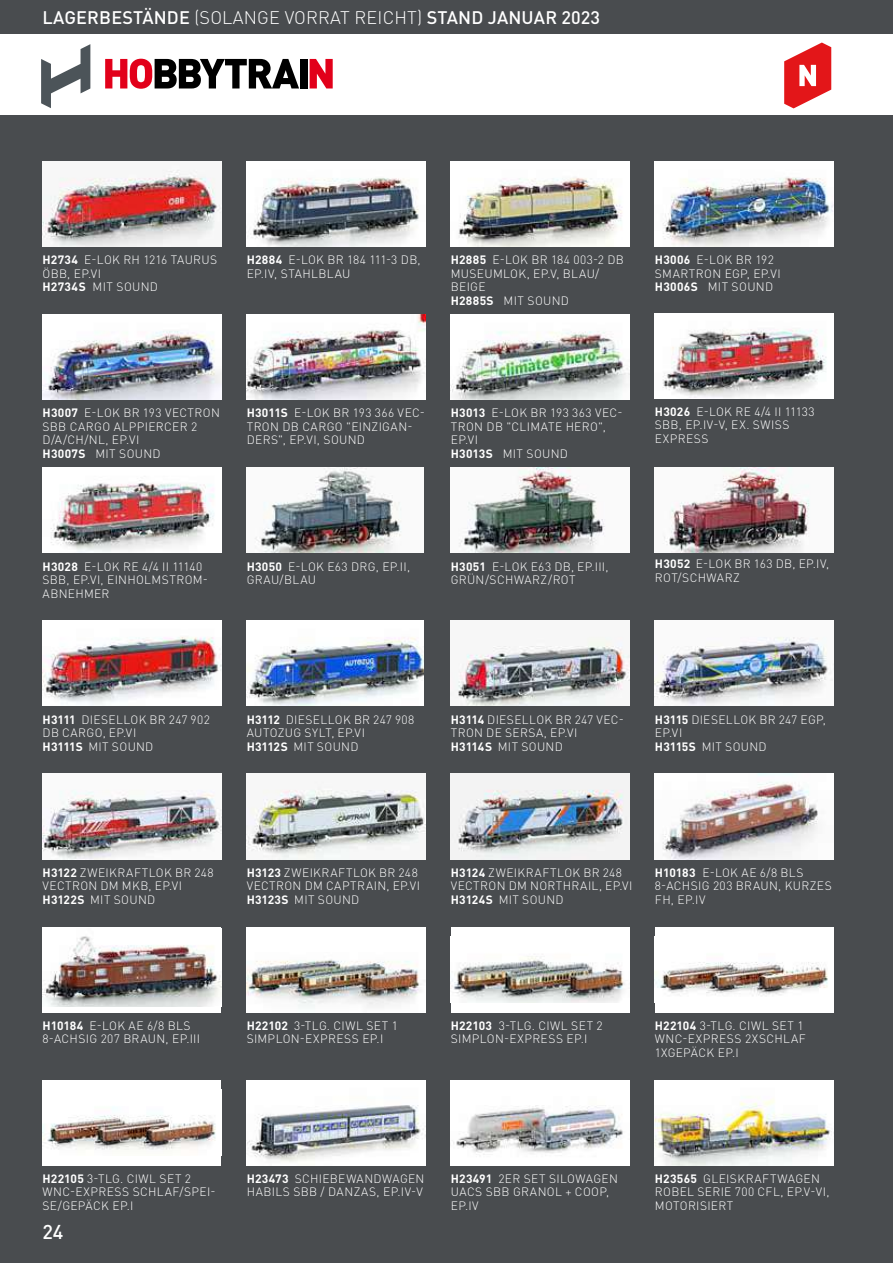
<style>
.page{position:relative;width:893px;height:1263px;background:#fff}
.page>*{position:absolute;margin:0;border:0;box-sizing:border-box;transform-origin:0 0}
.t1{font:500 19.8px "DIN Pro";color:#fff}
.t2{font:500 18px "DIN Pro";letter-spacing:.01em;color:#fff}
.t3{font:300 12px/13.5px "DIN Pro";letter-spacing:.03em;color:#fff}
.s1{font-weight:300}
.s2{font-weight:700}
</style>
<div class="page">
<div style="left:0;top:115px;width:893px;height:1148px;background:#494c4f"></div>
<svg style="left:784px;top:43px;width:47px;height:65px"></svg>
<div style="left:0;top:0;width:893px;height:34px;background:#494c4f"></div>
<img style="left:655px;top:1080px;width:178px;height:85px">
<img style="left:451px;top:1080px;width:178px;height:85px">
<img style="left:247px;top:1080px;width:178px;height:85px">
<img style="left:655px;top:774px;width:178px;height:85px">
<div style="left:43px;top:927px;width:178px;height:85px;background:linear-gradient(to right,#fff,#fff)"></div>
<img style="left:43px;top:928px;width:178px;height:78px">
<img style="left:247px;top:927px;width:178px;height:85px">
<div style="left:451px;top:927px;width:178px;height:85px;background:#fff"></div>
<img style="left:452px;top:954px;width:173px;height:48px">
<img style="left:247px;top:162px;width:178px;height:85px">
<img style="left:43px;top:315px;width:178px;height:85px">
<img style="left:43px;top:468px;width:178px;height:85px">
<img style="left:451px;top:162px;width:178px;height:85px">
<img style="left:655px;top:162px;width:178px;height:85px">
<img style="left:655px;top:313px;width:178px;height:85px">
<svg style="left:310px;top:59px;width:23px;height:29px"></svg>
<div style="left:300px;top:59px;width:7px;height:29px;background:#000"></div>
<svg style="left:41px;top:44px;width:49px;height:64px"></svg>
<svg style="left:105px;top:59px;width:194px;height:30px"></svg>
<img style="left:247px;top:315px;width:178px;height:85px">
<img style="left:43px;top:162px;width:178px;height:85px">
<img style="left:247px;top:468px;width:176px;height:85px">
<img style="left:451px;top:468px;width:178px;height:85px">
<img style="left:655px;top:468px;width:178px;height:85px">
<img style="left:43px;top:621px;width:178px;height:85px">
<img style="left:247px;top:621px;width:176px;height:85px">
<img style="left:655px;top:621px;width:178px;height:85px">
<img style="left:43px;top:774px;width:178px;height:85px">
<img style="left:247px;top:774px;width:178px;height:85px">
<img style="left:451px;top:774px;width:178px;height:85px">
<img style="left:451px;top:621px;width:178px;height:85px">
<img style="left:451px;top:315px;width:178px;height:85px">
<div style="left:655px;top:927px;width:178px;height:85px;background:#fff"></div>
<img style="left:655px;top:962px;width:173px;height:34px">
<div style="left:43px;top:1080px;width:178px;height:85px;background:#fff"></div>
<img style="left:43px;top:1107px;width:173px;height:43px">
<h2 class="t2" style="left:43px;top:6px;width:559px">LAGERBESTÄNDE <span class="s1">(SOLANGE VORRAT REICHT)</span> STAND JANUAR 2023</h2>
<p class="t3" style="left:43px;top:253px;width:176px"><span class="s2">H2734</span> E-LOK RH 1216 TAURUS<br>ÖBB, EP.VI<br><span class="s2">H2734S</span> MIT SOUND</p>
<p class="t3" style="left:247px;top:253px;width:175px"><span class="s2">H2884</span> E-LOK BR 184 111-3 DB,<br>EP.IV, STAHLBLAU</p>
<p class="t3" style="left:451px;top:253px;width:175px"><span class="s2">H2885</span> E-LOK BR 184 003-2 DB<br>MUSEUMLOK, EP.V, BLAU/<br>BEIGE<br><span class="s2">H2885S</span> MIT SOUND</p>
<p class="t3" style="left:655px;top:253px;width:127px"><span class="s2">H3006</span> E-LOK BR 192<br>SMARTRON EGP, EP.VI<br><span class="s2">H3006S</span> MIT SOUND</p>
<p class="t3" style="left:43px;top:406px;width:179px"><span class="s2">H3007</span> E-LOK BR 193 VECTRON<br>SBB CARGO ALPPIERCER 2<br>D/A/CH/NL, EP.VI<br><span class="s2">H3007S</span> MIT SOUND</p>
<p class="t3" style="left:247px;top:406px;width:180px"><span class="s2">H3011S</span> E-LOK BR 193 366 VEC-<br>TRON DB CARGO "EINZIGAN-<br>DERS", EP.VI, SOUND</p>
<p class="t3" style="left:451px;top:406px;width:173px"><span class="s2">H3013</span> E-LOK BR 193 363 VEC-<br>TRON DB "CLIMATE HERO",<br>EP.VI<br><span class="s2">H3013S</span> MIT SOUND</p>
<p class="t3" style="left:655px;top:404px;width:161px"><span class="s2">H3026</span> E-LOK RE 4/4 II 11133<br>SBB, EP.IV-V, EX. SWISS<br>EXPRESS</p>
<p class="t3" style="left:43px;top:559px;width:167px"><span class="s2">H3028</span> E-LOK RE 4/4 II 11140<br>SBB, EP.VI, EINHOLMSTROM-<br>ABNEHMER</p>
<p class="t3" style="left:247px;top:559px;width:165px"><span class="s2">H3050</span> E-LOK E63 DRG, EP.II,<br>GRAU/BLAU</p>
<p class="t3" style="left:451px;top:559px;width:159px"><span class="s2">H3051</span> E-LOK E63 DB, EP.III,<br>GRÜN/SCHWARZ/ROT</p>
<p class="t3" style="left:655px;top:557px;width:176px"><span class="s2">H3052</span> E-LOK BR 163 DB, EP.IV,<br>ROT/SCHWARZ</p>
<p class="t3" style="left:43px;top:712px;width:169px"><span class="s2">H3111</span> DIESELLOK BR 247 902<br>DB CARGO, EP.VI<br><span class="s2">H3111S</span> MIT SOUND</p>
<p class="t3" style="left:247px;top:712px;width:169px"><span class="s2">H3112</span> DIESELLOK BR 247 908<br>AUTOZUG SYLT, EP.VI<br><span class="s2">H3112S</span> MIT SOUND</p>
<p class="t3" style="left:655px;top:712px;width:172px"><span class="s2">H3115</span> DIESELLOK BR 247 EGP,<br>EP.VI<br><span class="s2">H3115S</span> MIT SOUND</p>
<p class="t3" style="left:451px;top:712px;width:175px"><span class="s2">H3114</span> DIESELLOK BR 247 VEC-<br>TRON DE SERSA, EP.VI<br><span class="s2">H3114S</span> MIT SOUND</p>
<p class="t3" style="left:43px;top:865px;width:173px"><span class="s2">H3122</span> ZWEIKRAFTLOK BR 248<br>VECTRON DM MKB, EP.VI<br><span class="s2">H3122S</span> MIT SOUND</p>
<p class="t3" style="left:247px;top:865px;width:175px"><span class="s2">H3123</span> ZWEIKRAFTLOK BR 248<br>VECTRON DM CAPTRAIN, EP.VI<br><span class="s2">H3123S</span> MIT SOUND</p>
<p class="t3" style="left:451px;top:865px;width:183px"><span class="s2">H3124</span> ZWEIKRAFTLOK BR 248<br>VECTRON DM NORTHRAIL, EP.VI<br><span class="s2">H3124S</span> MIT SOUND</p>
<p class="t3" style="left:655px;top:865px;width:178px"><span class="s2">H10183</span> E-LOK AE 6/8 BLS<br>8-ACHSIG 203 BRAUN, KURZES<br>FH, EP.IV</p>
<p class="t3" style="left:43px;top:1018px;width:159px"><span class="s2">H10184</span> E-LOK AE 6/8 BLS<br>8-ACHSIG 207 BRAUN, EP.III</p>
<p class="t3" style="left:247px;top:1018px;width:153px"><span class="s2">H22102</span> 3-TLG. CIWL SET 1<br>SIMPLON-EXPRESS EP.I</p>
<p class="t3" style="left:451px;top:1018px;width:153px"><span class="s2">H22103</span> 3-TLG. CIWL SET 2<br>SIMPLON-EXPRESS EP.I</p>
<p class="t3" style="left:655px;top:1018px;width:152px"><span class="s2">H22104</span> 3-TLG. CIWL SET 1<br>WNC-EXPRESS 2XSCHLAF<br>1XGEPÄCK EP.I</p>
<p class="t3" style="left:43px;top:1171px;width:175px"><span class="s2">H22105</span> 3-TLG. CIWL SET 2<br>WNC-EXPRESS SCHLAF/SPEI-<br>SE/GEPÄCK EP.I</p>
<h1 class="t1" style="left:43px;top:1218px;width:22px">24</h1>
<p class="t3" style="left:247px;top:1171px;width:179px"><span class="s2">H23473</span> SCHIEBEWANDWAGEN<br>HABILS SBB / DANZAS, EP.IV-V</p>
<p class="t3" style="left:451px;top:1171px;width:169px"><span class="s2">H23491</span> 2ER SET SILOWAGEN<br>UACS SBB GRANOL + COOP,<br>EP.IV</p>
<p class="t3" style="left:655px;top:1171px;width:176px"><span class="s2">H23565</span> GLEISKRAFTWAGEN<br>ROBEL SERIE 700 CFL, EP.V-VI,<br>MOTORISIERT</p>
</div>
